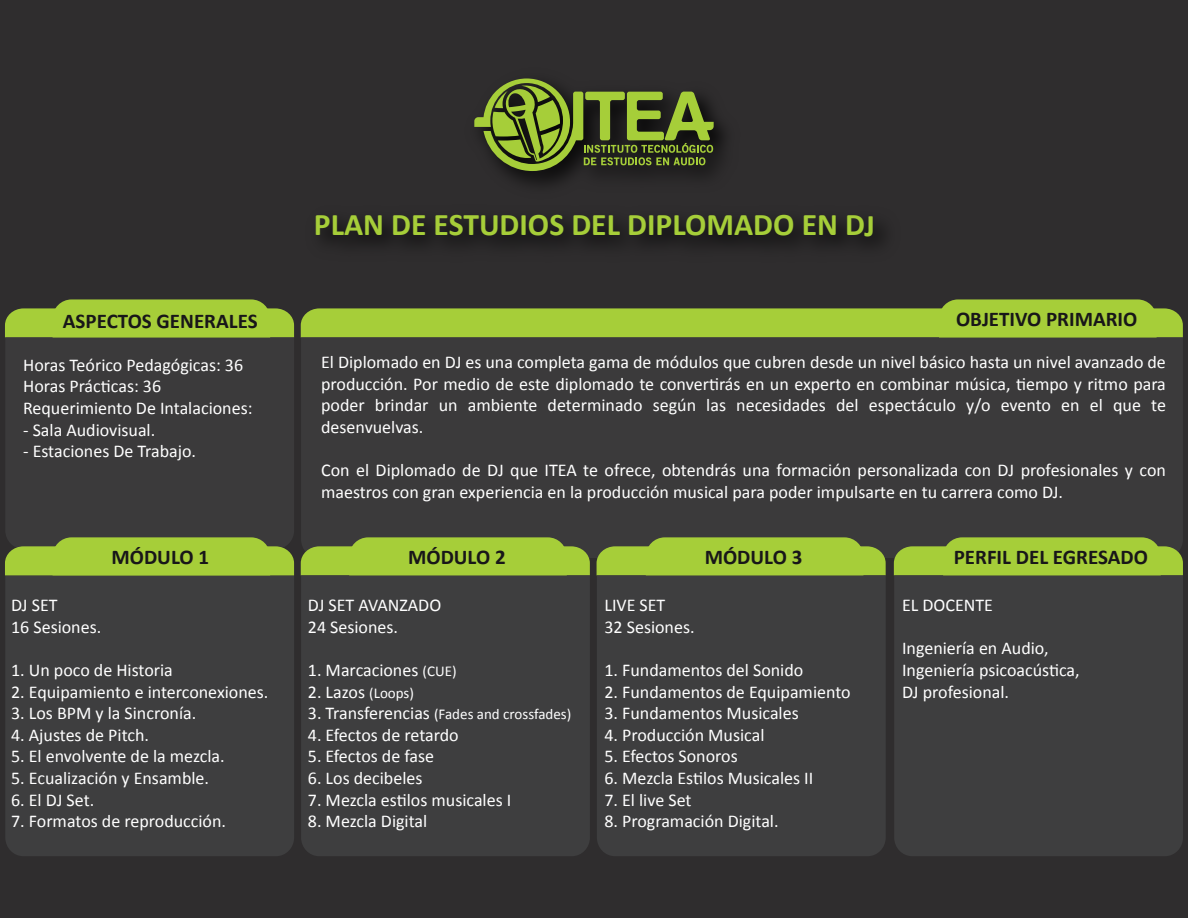
<style>
.page{position:relative;width:1188px;height:918px;background:#2f2d2e}
.page>*{position:absolute;margin:0;border:0;box-sizing:border-box;transform-origin:0 0}
.t1{font:700 31.65px "Calibri";color:#a6ce39}
.t2{font:700 21px "Calibri";color:#181619}
.t3{font:18px/21.6px "Calibri";color:#fff}
.t4{font:15px "Calibri";color:#fff}
.s1{font-size:15px}
.s2{font-size:18px}
</style>
<div class="page">
<svg style="left:474px;top:78px;width:240px;height:93px"></svg>
<div style="left:5px;top:337px;width:289px;height:200px;background:#3b3a3b"></div>
<div style="left:301px;top:337px;width:882px;height:221px;background:#3b3a3b"></div>
<div style="left:5px;top:575px;width:289px;height:281px;background:#3e3e3f"></div>
<div style="left:301px;top:575px;width:289px;height:281px;background:#3e3e3f"></div>
<div style="left:597px;top:575px;width:289px;height:281px;background:#3e3e3f"></div>
<div style="left:894px;top:575px;width:289px;height:281px;background:#3e3e3f"></div>
<svg style="left:5px;top:299px;width:289px;height:38px"></svg>
<svg style="left:301px;top:299px;width:882px;height:38px"></svg>
<svg style="left:5px;top:537px;width:289px;height:38px"></svg>
<svg style="left:301px;top:537px;width:289px;height:38px"></svg>
<svg style="left:597px;top:537px;width:289px;height:38px"></svg>
<svg style="left:894px;top:537px;width:289px;height:38px"></svg>
<h1 class="t1" style="left:314px;top:205px;width:563px">PLAN DE ESTUDIOS DEL DIPLOMADO EN DJ</h1>
<p class="t2" style="left:63px;top:308px;width:196px">ASPECTOS GENERALES</p>
<p class="t2" style="left:956px;top:306px;width:183px">OBJETIVO PRIMARIO</p>
<p class="t3" style="left:23px;top:353px;width:231px">Horas Teórico Pedagógicas: 36<br>Horas Prácticas: 36<br>Requerimiento De Intalaciones:</p>
<p class="t3" style="left:23px;top:418px;width:134px">- Sala Audiovisual.</p>
<p class="t3" style="left:23px;top:439px;width:175px">- Estaciones De Trabajo.</p>
<p class="t3" style="left:321px;top:351px;width:846px;text-align:justify">El Diplomado en DJ es una completa gama de módulos que cubren desde un nivel básico hasta un nivel avanzado de producción. Por medio de este diplomado te convertirás en un experto en combinar música, tiempo y ritmo para poder brindar un ambiente determinado según las necesidades del espectáculo y/o evento en el que te desenvuelvas.</p>
<p class="t3" style="left:321px;top:459px;width:846px">Con el Diplomado de DJ que ITEA te ofrece, obtendrás una formación personalizada con DJ profesionales y con maestros con gran experiencia en la producción musical para poder impulsarte en tu carrera como DJ.</p>
<p class="t2" style="left:112px;top:544px;width:99px">MÓDULO 1</p>
<p class="t2" style="left:408px;top:544px;width:99px">MÓDULO 2</p>
<p class="t2" style="left:705px;top:544px;width:99px">MÓDULO 3</p>
<p class="t2" style="left:954px;top:544px;width:196px">PERFIL DEL EGRESADO</p>
<p class="t3" style="left:11px;top:594px;width:92px">DJ SET<br>16 Sesiones.</p>
<p class="t3" style="left:11px;top:658px;width:163px">1. Un poco de Historia</p>
<p class="t3" style="left:11px;top:680px;width:259px">2. Equipamiento e interconexiones.</p>
<p class="t3" style="left:11px;top:702px;width:187px">3. Los BPM y la Sincronía.</p>
<p class="t3" style="left:11px;top:723px;width:139px">4. Ajustes de Pitch.</p>
<p class="t3" style="left:11px;top:745px;width:215px">5. El envolvente de la mezcla.</p>
<p class="t3" style="left:11px;top:766px;width:199px">5. Ecualización y Ensamble.</p>
<p class="t3" style="left:11px;top:788px;width:85px">6. El DJ Set.</p>
<p class="t3" style="left:11px;top:810px;width:216px">7. Formatos de reproducción.</p>
<p class="t3" style="left:308px;top:594px;width:135px">DJ SET AVANZADO<br>24 Sesiones.</p>
<p class="t3" style="left:308px;top:658px;width:150px">1. Marcaciones <span class="s1">(CUE)</span></p>
<p class="t3" style="left:308px;top:680px;width:108px">2. Lazos <span class="s1">(Loops)</span></p>
<p class="t4" style="left:308px;top:705px;width:265px"><span class="s2">3. Transferencias</span> (Fades and crossfades)</p>
<p class="t3" style="left:308px;top:723px;width:152px">4. Efectos de retardo</p>
<p class="t3" style="left:308px;top:745px;width:128px">5. Efectos de fase</p>
<p class="t3" style="left:308px;top:766px;width:116px">6. Los decibeles</p>
<p class="t3" style="left:308px;top:788px;width:205px">7. Mezcla estilos musicales I</p>
<p class="t3" style="left:308px;top:810px;width:121px">8. Mezcla Digital</p>
<p class="t3" style="left:604px;top:594px;width:92px">LIVE SET<br>32 Sesiones.</p>
<p class="t3" style="left:604px;top:658px;width:200px">1. Fundamentos del Sonido</p>
<p class="t3" style="left:604px;top:680px;width:248px">2. Fundamentos de Equipamiento</p>
<p class="t3" style="left:604px;top:702px;width:196px">3. Fundamentos Musicales</p>
<p class="t3" style="left:604px;top:723px;width:162px">4. Producción Musical</p>
<p class="t3" style="left:604px;top:745px;width:135px">5. Efectos Sonoros</p>
<p class="t3" style="left:604px;top:766px;width:210px">6. Mezcla Estilos Musicales II</p>
<p class="t3" style="left:604px;top:788px;width:89px">7. El live Set</p>
<p class="t3" style="left:604px;top:810px;width:176px">8. Programación Digital.</p>
<p class="t3" style="left:902px;top:594px;width:92px">EL DOCENTE</p>
<p class="t3" style="left:902px;top:637px;width:179px">Ingeniería en Audio,<br>Ingeniería psicoacústica,<br>DJ profesional.</p>
</div>
